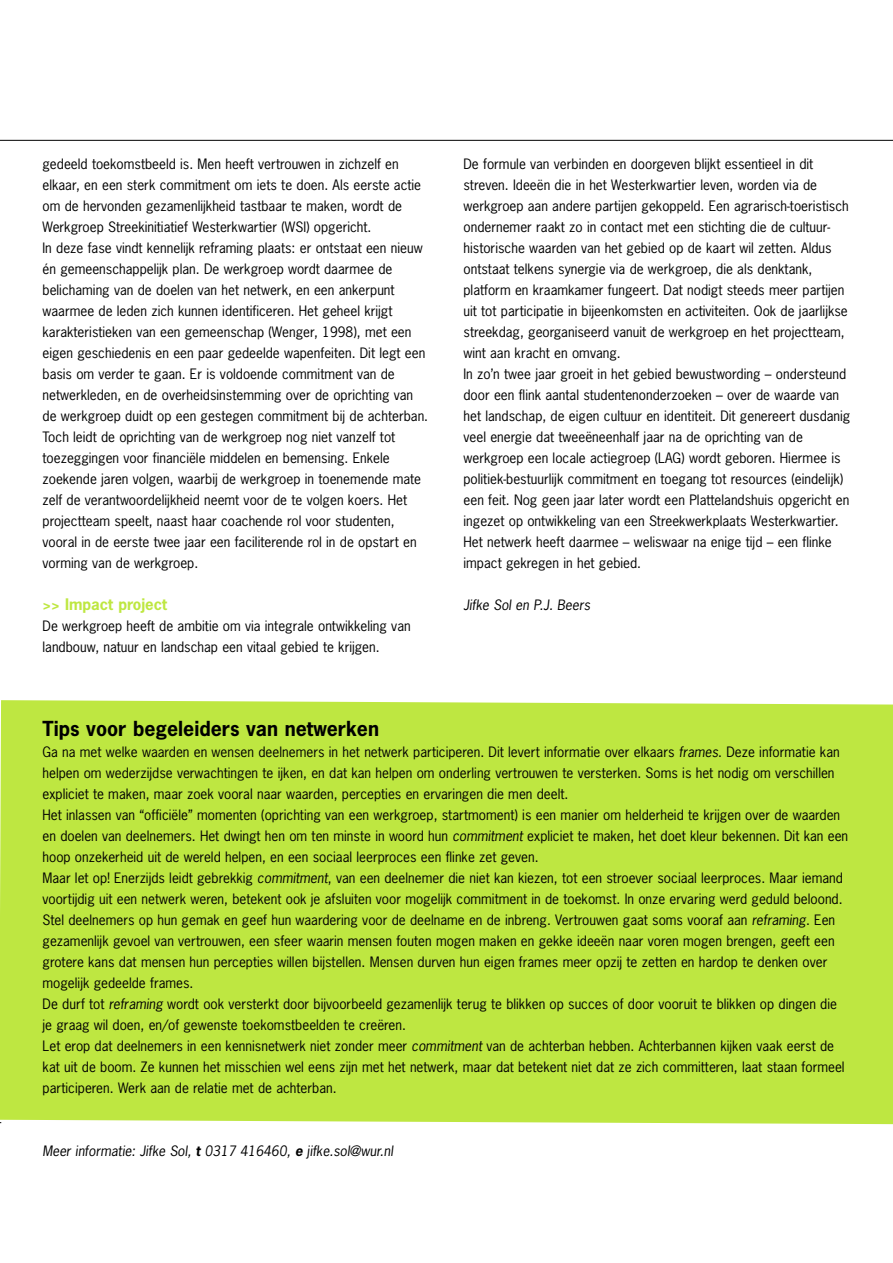
<style>
.page{position:relative;width:893px;height:1263px;background:#fff}
.page>*{position:absolute;margin:0;border:0;box-sizing:border-box;transform-origin:0 0}
.t1{font:700 19.5px "News Gothic";color:#000}
.t2{font:700 15px "News Gothic";color:#bee741}
.t3{font:13.5px/21px "News Gothic";color:#000}
.t4{font:italic 13.5px "News Gothic";color:#000}
.s1{font-style:italic}
.s2{font-weight:700}
</style>
<div class="page">
<div style="left:0;top:700px;width:893px;height:424px;background:#bee741"></div>
<hr style="left:0;top:140px;width:893px;height:1px;background:#000">
<p class="t3" style="left:43px;top:153px;width:387px">gedeeld toekomstbeeld is. Men heeft vertrouwen in zichzelf en elkaar, en een sterk commitment om iets te doen. Als eerste actie om de hervonden gezamenlijkheid tastbaar te maken, wordt de Werkgroep Streekinitiatief Westerkwartier (WSI) opgericht.<br>In deze fase vindt kennelijk reframing plaats: er ontstaat een nieuw én gemeenschappelijk plan. De werkgroep wordt daarmee de belichaming van de doelen van het netwerk, en een ankerpunt waarmee de leden zich kunnen identificeren. Het geheel krijgt karakteristieken van een gemeenschap (Wenger, 1998), met een eigen geschiedenis en een paar gedeelde wapenfeiten. Dit legt een basis om verder te gaan. Er is voldoende commitment van de netwerkleden, en de overheidsinstemming over de oprichting van de werkgroep duidt op een gestegen commitment bij de achterban.<br>Toch leidt de oprichting van de werkgroep nog niet vanzelf tot toezeggingen voor financiële middelen en bemensing. Enkele zoekende jaren volgen, waarbij de werkgroep in toenemende mate zelf de verantwoordelijkheid neemt voor de te volgen koers. Het projectteam speelt, naast haar coachende rol voor studenten, vooral in de eerste twee jaar een faciliterende rol in de opstart en vorming van de werkgroep.</p>
<p class="t2" style="left:43px;top:596px;width:126px">&gt;&gt; Impact project</p>
<p class="t3" style="left:43px;top:615px;width:370px">De werkgroep heeft de ambitie om via integrale ontwikkeling van landbouw, natuur en landschap een vitaal gebied te krijgen.</p>
<p class="t3" style="left:463px;top:153px;width:388px">De formule van verbinden en doorgeven blijkt essentieel in dit streven. Ideeën die in het Westerkwartier leven, worden via de werkgroep aan andere partijen gekoppeld. Een agrarisch-toeristisch ondernemer raakt zo in contact met een stichting die de cultuur&shy;historische waarden van het gebied op de kaart wil zetten. Aldus ontstaat telkens synergie via de werkgroep, die als denktank, platform en kraamkamer fungeert. Dat nodigt steeds meer partijen uit tot participatie in bijeenkomsten en activiteiten. Ook de jaarlijkse streekdag, georganiseerd vanuit de werkgroep en het projectteam, wint aan kracht en omvang.<br>In zo’n twee jaar groeit in het gebied bewustwording – ondersteund door een flink aantal studentenonderzoeken – over de waarde van het landschap, de eigen cultuur en identiteit. Dit genereert dusdanig veel energie dat tweeëneenhalf jaar na de oprichting van de werkgroep een locale actiegroep (LAG) wordt geboren. Hiermee is politiek-bestuurlijk commitment en toegang tot resources (eindelijk) een feit. Nog geen jaar later wordt een Plattelandshuis opgericht en ingezet op ontwikkeling van een Streekwerkplaats Westerkwartier.<br>Het netwerk heeft daarmee – weliswaar na enige tijd – een flinke impact gekregen in het gebied.</p>
<p class="t4" style="left:463px;top:597px;width:128px">Jifke Sol en P.J. Beers</p>
<h1 class="t1" style="left:43px;top:717px;width:338px">Tips voor begeleiders van netwerken</h1>
<p class="t3" style="left:43px;top:741px;width:807px">Ga na met welke waarden en wensen deelnemers in het netwerk participeren. Dit levert informatie over elkaars <span class="s1">frames</span>. Deze informatie kan helpen om wederzijdse verwachtingen te ijken, en dat kan helpen om onderling vertrouwen te versterken. Soms is het nodig om verschillen expliciet te maken, maar zoek vooral naar waarden, percepties en ervaringen die men deelt.<br>Het inlassen van “officiële” momenten (oprichting van een werkgroep, startmoment) is een manier om helderheid te krijgen over de waarden en doelen van deelnemers. Het dwingt hen om ten minste in woord hun <span class="s1">commitment</span> expliciet te maken, het doet kleur bekennen. Dit kan een hoop onzekerheid uit de wereld helpen, en een sociaal leerproces een flinke zet geven.<br>Maar let op! Enerzijds leidt gebrekkig <span class="s1">commitment</span>, van een deelnemer die niet kan kiezen, tot een stroever sociaal leerproces. Maar iemand voortijdig uit een netwerk weren, betekent ook je afsluiten voor mogelijk commitment in de toekomst. In onze ervaring werd geduld beloond.<br>Stel deelnemers op hun gemak en geef hun waardering voor de deelname en de inbreng. Vertrouwen gaat soms vooraf aan <span class="s1">reframing</span>. Een gezamenlijk gevoel van vertrouwen, een sfeer waarin mensen fouten mogen maken en gekke ideeën naar voren mogen brengen, geeft een grotere kans dat mensen hun percepties willen bijstellen. Mensen durven hun eigen frames meer opzij te zetten en hardop te denken over mogelijk gedeelde frames.<br>De durf tot <span class="s1">reframing</span> wordt ook versterkt door bijvoorbeeld gezamenlijk terug te blikken op succes of door vooruit te blikken op dingen die je graag wil doen, en/of gewenste toekomstbeelden te creëren.<br>Let erop dat deelnemers in een kennisnetwerk niet zonder meer <span class="s1">commitment</span> van de achterban hebben. Achterbannen kijken vaak eerst de kat uit de boom. Ze kunnen het misschien wel eens zijn met het netwerk, maar dat betekent niet dat ze zich committeren, laat staan formeel participeren. Werk aan de relatie met de achterban.</p>
<p class="t4" style="left:43px;top:1143px;width:352px">Meer informatie: Jifke Sol, <span class="s2">t</span> 0317 416460, <span class="s2">e</span> jifke.sol@wur.nl</p>
</div>
